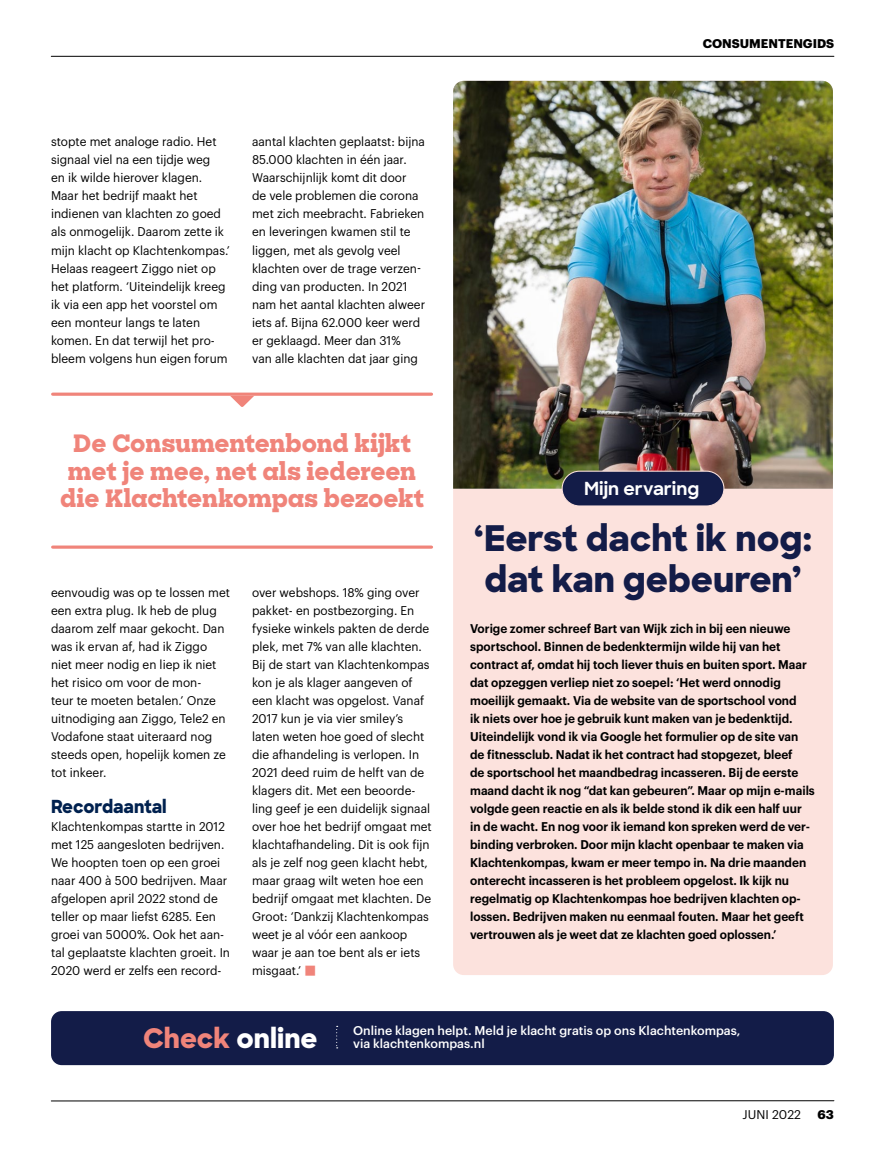
<style>
.page{position:relative;width:885px;height:1166px;background:#fff}
.page>*{position:absolute;margin:0;border:0;box-sizing:border-box;transform-origin:0 0}
.t1{font:800 35.25px/40.7px "Sharp Sans";color:#131c48}
.t2{font:800 27px "Sharp Sans";color:#fff}
.t3{font:800 24px/27.6px "Sharp Slab";letter-spacing:-.01em;color:#f0847a;text-align:center}
.t4{font:800 18px "Sharp Sans";color:#00214f;scale:.96 1}
.t5{font:700 18px "Sharp Sans";color:#fff}
.t6{font:12.3px/18px "Graphik";color:#000;scale:.96 1}
.t7{font:600 12.3px/18px "Graphik";color:#000;scale:.95 1}
.t8{font:500 12.3px/13.5px "Graphik";color:#fff}
.t9{font:700 12.3px "Graphik";color:#000}
.t10{font:12.3px "Graphik";color:#000}
.s1{color:#f0847a}
</style>
<div class="page">
<hr style="left:51px;top:1100px;width:782px;height:1px;background:#000">
<hr style="left:51px;top:56px;width:782px;height:1px;background:#000">
<div style="left:51px;top:1010px;width:782px;height:54px;background:#131c48;border-radius:11px"></div>
<svg style="left:336px;top:1025px;width:1px;height:23px"></svg>
<div style="left:453px;top:81px;width:379px;height:893px;background:#fce2dd;border-radius:11px"></div>
<img style="left:453px;top:81px;width:379px;height:407px">
<div style="left:562px;top:471px;width:161px;height:35px;background:#131c48;border-radius:17px"></div>
<div style="left:561px;top:470px;width:163px;height:36px;border:1px solid #fce2dd;border-radius:17px"></div>
<hr style="left:53px;top:392px;width:378px;height:3px;background:#f0847a">
<svg style="left:230px;top:395px;width:24px;height:12px"></svg>
<hr style="left:53px;top:545px;width:378px;height:3px;background:#f0847a">
<p class="t6" style="left:51px;top:132px;width:188px">stopte met analoge radio. Het signaal viel na een tijdje weg<br>en ik wilde hierover klagen.<br>Maar het bedrijf maakt het indienen van klachten zo goed als onmogelijk. Daarom zette ik mijn klacht op Klachtenkompas.’<br>Helaas reageert Ziggo niet op het platform. ‘Uiteindelijk kreeg ik via een app het voorstel om een monteur langs te laten komen. En dat terwijl het pro&shy;bleem volgens hun eigen forum</p>
<p class="t6" style="left:252px;top:132px;width:182px">aantal klachten geplaatst: bijna<br>85.000 klachten in één jaar.<br>Waarschijnlijk komt dit door<br>de vele problemen die corona met zich meebracht. Fabrieken en leveringen kwamen stil te liggen, met als gevolg veel klachten over de trage verzen&shy;ding van producten. In 2021 nam het aantal klachten alweer iets af. Bijna 62.000 keer werd er geklaagd. Meer dan 31%<br>van alle klachten dat jaar ging</p>
<h3 class="t3" style="left:60px;top:429px;width:365px">De Consumentenbond kijkt met je mee, net als iedereen die Klachtenkompas bezoekt</h3>
<p class="t6" style="left:51px;top:582px;width:188px">eenvoudig was op te lossen met een extra plug. Ik heb de plug daarom zelf maar gekocht. Dan was ik ervan af, had ik Ziggo niet meer nodig en liep ik niet het risico om voor de mon-<br>teur te moeten betalen.’ Onze uitnodiging aan Ziggo, Tele2 en<br>Vodafone staat uiteraard nog steeds open, hopelijk komen ze tot inkeer.</p>
<h3 class="t4" style="left:51px;top:792px;width:122px">Recordaantal</h3>
<p class="t6" style="left:51px;top:816px;width:188px">Klachtenkompas startte in 2012 met 125 aangesloten bedrijven.<br>We hoopten toen op een groei naar 400 à 500 bedrijven. Maar afgelopen april 2022 stond de teller op maar liefst 6285. Een groei van 5000%. Ook het aan&shy;tal geplaatste klachten groeit. In<br>2020 werd er zelfs een record-</p>
<p class="t6" style="left:252px;top:582px;width:189px">over webshops. 18% ging over pakket- en postbezorging. En fysieke winkels pakten de derde plek, met 7% van alle klachten.<br>Bij de start van Klachtenkompas kon je als klager aangeven of een klacht was opgelost. Vanaf<br>2017 kun je via vier smiley’s laten weten hoe goed of slecht die afhandeling is verlopen. In<br>2021 deed ruim de helft van de klagers dit. Met een beoorde&shy;ling geef je een duidelijk signaal over hoe het bedrijf omgaat met klachtafhandeling. Dit is ook fijn als je zelf nog geen klacht hebt, maar graag wilt weten hoe een bedrijf omgaat met klachten. De<br>Groot: ‘Dankzij Klachtenkompas weet je al vóór een aankoop waar je aan toe bent als er iets misgaat.’ <span class="s1">■</span></p>
<p class="t9" style="left:702px;top:34px;width:133px">CONSUMENTENGIDS</p>
<h3 class="t5" style="left:584px;top:475px;width:117px">Mijn ervaring</h3>
<h1 class="t1" style="left:474px;top:516px;width:340px">‘Eerst dacht ik nog: dat kan gebeuren’</h1>
<p class="t7" style="left:470px;top:618px;width:364px">Vorige zomer schreef Bart van Wijk zich in bij een nieuwe sportschool. Binnen de bedenktermijn wilde hij van het contract af, omdat hij toch liever thuis en buiten sport. Maar dat opzeggen verliep niet zo soepel: ‘Het werd onnodig moeilijk gemaakt. Via de website van de sportschool vond<br>ik niets over hoe je gebruik kunt maken van je bedenktijd.<br>Uiteindelijk vond ik via Google het formulier op de site van de fitnessclub. Nadat ik het contract had stopgezet, bleef<br>de sportschool het maandbedrag incasseren. Bij de eerste maand dacht ik nog “dat kan gebeuren”. Maar op mijn e-mails volgde geen reactie en als ik belde stond ik dik een half uur in de wacht. En nog voor ik iemand kon spreken werd de ver&shy;binding verbroken. Door mijn klacht openbaar te maken via Klachtenkompas, kwam er meer tempo in. Na drie maanden onterecht incasseren is het probleem opgelost. Ik kijk nu regelmatig op Klachtenkompas hoe bedrijven klachten op&shy;lossen. Bedrijven maken nu eenmaal fouten. Maar het geeft vertrouwen als je weet dat ze klachten goed oplossen.’</p>
<h2 class="t2" style="left:143px;top:1017px;width:176px"><span class="s1">Check</span> online</h2>
<p class="t8" style="left:353px;top:1022px;width:389px">Online klagen helpt. Meld je klacht gratis op ons Klachtenkompas, via klachtenkompas.nl</p>
<p class="t10" style="left:742px;top:1105px;width:60px">JUNI 2022</p>
<p class="t9" style="left:817px;top:1104px;width:18px">63</p>
</div>
